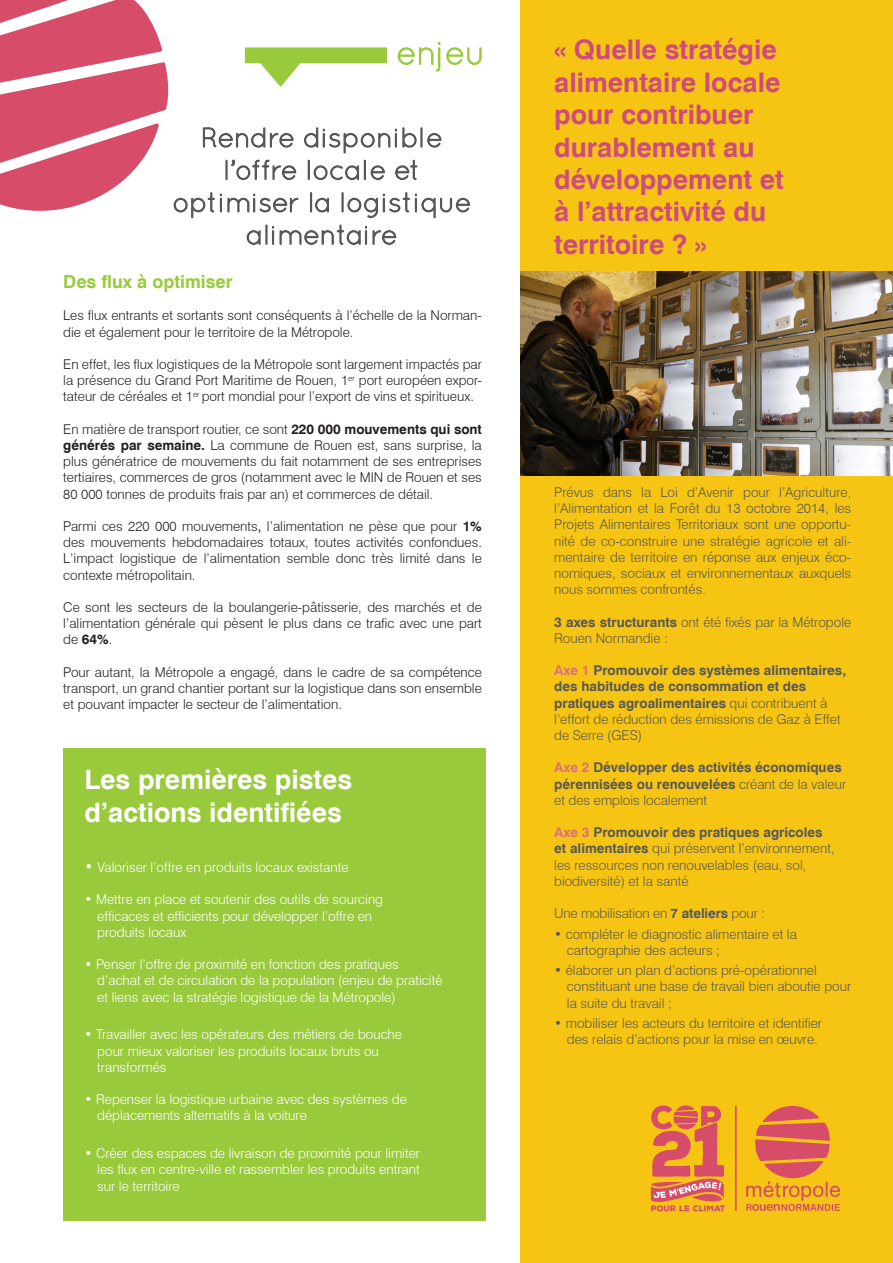
<style>
.page{position:relative;width:893px;height:1263px;background:#fff}
.page>*{position:absolute;margin:0;border:0;box-sizing:border-box;transform-origin:0 0}
.t1{font:700 27px/32.4px "Swiss 721 BT";color:#cf4b7e}
.t2{font:700 27px "Swiss 721 BT";color:#fff}
.t3{font:700 18px "Swiss 721 BT";color:#99ca3b}
.t4{font:300 13.5px/16.2px "Swiss 721 BT";color:#231f20;text-align:justify}
.t5{font:300 13.5px/16.2px "Swiss 721 BT";color:#57585a}
.t6{font:300 13.5px "Swiss 721 BT";color:#fff}
.t7{font:700 13.5px/16.2px "Swiss 721 BT";color:#57585a}
.s1{font-weight:700}
.s2{font-weight:400}
.s3{font-size:15px}
.s4{color:#dc717f}
.s5{font-weight:300}
.s6{font-weight:700;color:#dc717f}
</style>
<div class="page">
<div style="left:520px;top:0;width:373px;height:1263px;background:#f6c412"></div>
<div style="left:63px;top:748px;width:422px;height:472px;background:#99ca3b"></div>
<svg style="left:0;top:0;width:482px;height:245px"></svg>
<svg style="left:651px;top:1105px;width:74px;height:106px"></svg>
<svg style="left:746px;top:1106px;width:94px;height:105px"></svg>
<hr style="left:735px;top:1105px;width:2px;height:106px;background:#d64c69">
<img style="left:520px;top:272px;width:373px;height:203px">
<p class="t3" style="left:63px;top:271px;width:171px">Des flux à optimiser</p>
<p class="t4" style="left:63px;top:307px;width:420px">Les flux entrants et sortants sont conséquents à l’échelle de la Norman&shy;die et également pour le territoire de la Métropole.</p>
<p class="t4" style="left:63px;top:356px;width:420px">En effet, les flux logistiques de la Métropole sont largement impactés par la présence du Grand Port Maritime de Rouen, 1<sup>er</sup> port européen expor&shy;tateur de céréales et 1<sup>er</sup> port mondial pour l’export de vins et spiritueux.</p>
<p class="t4" style="left:63px;top:421px;width:420px">En matière de transport routier, ce sont <span class="s1">220 000 mouvements qui sont générés par semaine.</span> La commune de Rouen est, sans surprise, la plus génératrice de mouvements du fait notamment de ses entreprises tertiaires, commerces de gros (notamment avec le MIN de Rouen et ses 80 000 tonnes de produits frais par an) et commerces de détail.</p>
<p class="t4" style="left:63px;top:518px;width:420px">Parmi ces 220 000 mouvements<span class="s2">,</span> l’alimentation ne pèse que pour <span class="s1">1% </span>des mouvements hebdomadaires totaux, toutes activités confondues.<br>L’impact logistique de l’alimentation semble donc très limité dans le contexte métropolitain.</p>
<p class="t4" style="left:63px;top:599px;width:420px">Ce sont les secteurs de la boulangerie-pâtisserie, des marchés et de l’alimentation générale qui pèsent le plus dans ce trafic avec une part de <span class="s1">64%</span>.</p>
<p class="t4" style="left:63px;top:664px;width:420px">Pour autant, la Métropole a engagé, dans le cadre de sa compétence transport, un grand chantier portant sur la logistique dans son ensemble et pouvant impacter le secteur de l’alimentation.</p>
<p class="t2" style="left:85px;top:763px;width:269px">Les premières pistes</p>
<p class="t2" style="left:85px;top:795px;width:259px">d’actions identifiées</p>
<p class="t6" style="left:85px;top:859px;width:266px"><span class="s3">•</span> Valoriser l’offre en produits locaux existante</p>
<p class="t6" style="left:85px;top:891px;width:300px">• Mettre en place et soutenir des outils de sourcing</p>
<p class="t6" style="left:97px;top:907px;width:276px">efficaces et efficients pour développer l’offre en</p>
<p class="t6" style="left:97px;top:924px;width:91px">produits locaux</p>
<p class="t6" style="left:85px;top:956px;width:316px">• Penser l’offre de proximité en fonction des pratiques</p>
<p class="t6" style="left:97px;top:972px;width:347px">d’achat et de circulation de la population (enjeu de praticité</p>
<p class="t6" style="left:97px;top:988px;width:300px">et liens avec la stratégie logistique de la Métropole)</p>
<p class="t6" style="left:85px;top:1026px;width:319px">• Travailler avec les opérateurs des métiers de bouche</p>
<p class="t6" style="left:97px;top:1042px;width:283px">pour mieux valoriser les produits locaux bruts ou</p>
<p class="t6" style="left:97px;top:1059px;width:71px">transformés</p>
<p class="t6" style="left:85px;top:1091px;width:324px">• Repenser la logistique urbaine avec des systèmes de</p>
<p class="t6" style="left:97px;top:1107px;width:211px">déplacements alternatifs à la voiture</p>
<p class="t6" style="left:85px;top:1145px;width:337px">• Créer des espaces de livraison de proximité pour limiter</p>
<p class="t6" style="left:97px;top:1161px;width:324px">les flux en centre-ville et rassembler les produits entrant</p>
<p class="t6" style="left:97px;top:1177px;width:84px">sur le territoire</p>
<p class="t1" style="left:554px;top:33px;width:231px">« Quelle stratégie alimentaire locale pour contribuer durablement au développement et à l’attractivité du territoire ? »</p>
<p class="t5" style="left:554px;top:484px;width:299px;text-align:justify">Prévus dans la Loi d’Avenir pour l’Agriculture, l’Alimentation et la Forêt du 13 octobre 2014, les Projets Alimentaires Territoriaux sont une opportu&shy;nité de co-construire une stratégie agricole et ali&shy;mentaire de territoire en réponse aux enjeux éco&shy;nomiques, sociaux et environnementaux auxquels nous sommes confrontés.</p>
<p class="t5" style="left:554px;top:613px;width:299px"><span class="s1">3 axes structurants</span> ont été fixés par la Métropole<br>Rouen Normandie :</p>
<p class="t7" style="left:554px;top:662px;width:293px"><span class="s4">Axe 1</span> Promouvoir des systèmes alimentaires, des habitudes de consommation et des pratiques agroalimentaires <span class="s5">qui contribuent à l’effort de réduction des émissions de Gaz à Effet de Serre (GES)</span></p>
<p class="t7" style="left:554px;top:759px;width:293px"><span class="s4">Axe 2</span> Développer des activités économiques pérennisées ou renouvelées <span class="s5">créant de la valeur et des emplois localement</span></p>
<p class="t5" style="left:554px;top:824px;width:282px"><span class="s6">Axe 3</span> <span class="s1">Promouvoir des pratiques agricoles et alimentaires</span> qui préservent l’environnement, les ressources non renouvelables (eau, sol, biodiversité) et la santé</p>
<p class="t5" style="left:554px;top:905px;width:212px">Une mobilisation en <span class="s1">7 ateliers</span> pour :</p>
<p class="t5" style="left:554px;top:926px;width:244px">• compléter le diagnostic alimentaire et la</p>
<p class="t5" style="left:567px;top:942px;width:155px">cartographie des acteurs ;</p>
<p class="t5" style="left:554px;top:962px;width:264px">• élaborer un plan d’actions pré-opérationnel</p>
<p class="t5" style="left:567px;top:978px;width:286px">constituant une base de travail bien aboutie pour la suite du travail ;</p>
<p class="t5" style="left:554px;top:1015px;width:269px">• mobiliser les acteurs du territoire et identifier</p>
<p class="t5" style="left:567px;top:1031px;width:252px">des relais d’actions pour la mise en œuvre.</p>
</div>
